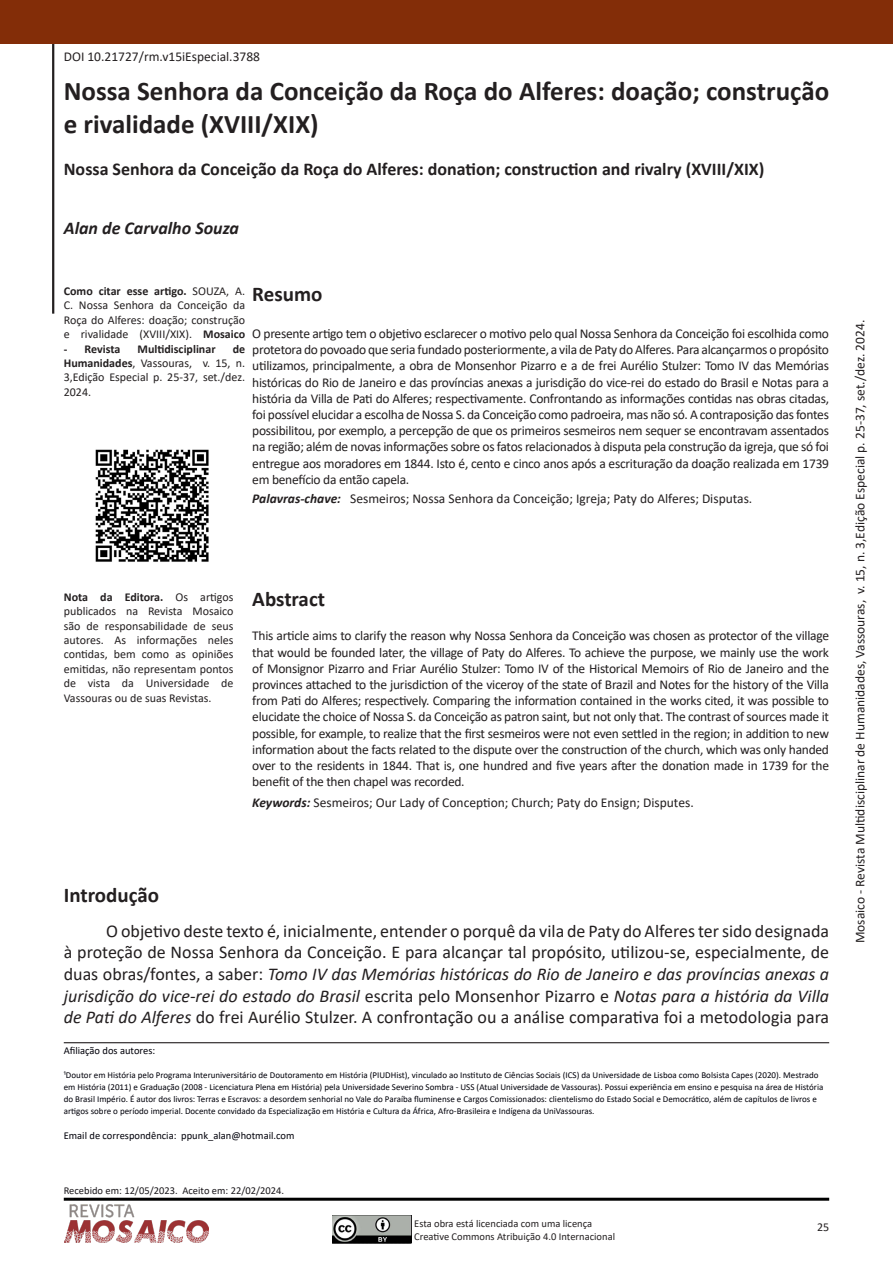
<style>
.page{position:relative;width:893px;height:1263px;background:#fff}
.page>*{position:absolute;margin:0;border:0;box-sizing:border-box;transform-origin:0 0}
.Título_principal__PT{font:700 27px/32.4px "Calibri";color:#231f20}
.RM_Subtítulos{font:700 21px "Calibri";color:#231f20}
.RM_corpo_de_texto{font:18px/21.6px "Calibri";color:#231f20;text-align:justify}
.Título_principal__EN{font:700 18px "Calibri";color:#231f20}
.Autores{font:italic 700 18px "Calibri";color:#231f20}
.resumo_e_abstract{font:13.5px/16.2px "Calibri";color:#231f20;text-align:justify}
.Como_citar_artigo{font:12px/14.4px "Calibri";color:#231f20;text-align:justify}
.Como_citar_artigo-2{font:700 12px "Calibri";color:#231f20}
.Título_principal__PT-2{font:10.5px "Calibri";color:#231f20}
.Histórico_autor{font:10.5px "Calibri";color:#00000a}
.t1{font:10.5px "Calibri";color:#1a171b}
.Histórico_autor-2{font:9px/12px "Calibri";color:#00000a}
.s1{font-weight:700}
.s2{font-weight:700;font-style:italic}
.s3{color:#fff}
.s4{font-style:italic}
</style>
<div class="page">
<hr style="left:64px;top:1198px;width:765px;height:3px;background:#000">
<hr style="left:52px;top:43px;width:2px;height:271px;background:#231f20">
<div style="left:0;top:0;width:893px;height:43px;background:#832d08"></div>
<img style="left:64px;top:1205px;width:145px;height:38px">
<hr style="left:64px;top:1042px;width:765px;height:1px;background:#231f20">
<img style="left:333px;top:1215px;width:79px;height:28px">
<img style="left:95px;top:449px;width:114px;height:113px">
<p class="resumo_e_abstract" style="left:64px;top:48px;width:198px">DOI 10.21727/rm.v15iEspecial.3788</p>
<p class="Título_principal__PT" style="left:64px;top:75px;width:767px">Nossa Senhora da Conceição da Roça do Alferes: doação; construção e rivalidade (XVIII/XIX)</p>
<p class="Título_principal__EN" style="left:64px;top:156px;width:702px">Nossa Senhora da Conceição da Roça do Alferes: donation; construction and rivalry (XVIII/XIX)</p>
<p class="Autores" style="left:64px;top:215px;width:177px">Alan de Carvalho Souza</p>
<p class="Como_citar_artigo" style="left:64px;top:283px;width:183px"><span class="s1">Como citar esse artigo.</span> SOUZA, A.<br>C. Nossa Senhora da Conceição da Roça do Alferes: doação; construção e rivalidade (XVIII/XIX). <span class="s1">Mosaico</span></p>
<p class="Como_citar_artigo-2" style="left:64px;top:340px;width:58px">- Revista</p>
<p class="Como_citar_artigo-2" style="left:138px;top:340px;width:80px">Multidisciplinar</p>
<p class="RM_Subtítulos" style="left:252px;top:280px;width:72px">Resumo</p>
<p class="resumo_e_abstract" style="left:252px;top:325px;width:578px">O presente artigo tem o objetivo esclarecer o motivo pelo qual Nossa Senhora da Conceição foi escolhida como protetora do povoado que seria fundado posteriormente, a vila de Paty do Alferes. Para alcançarmos o propósito utilizamos, principalmente, a obra de Monsenhor Pizarro e a de frei Aurélio Stulzer: Tomo IV das Memórias históricas do Rio de Janeiro e das províncias anexas a jurisdição do vice-rei do estado do Brasil e Notas para a história da Villa de Pati do Alferes; respectivamente. Confrontando as informações contidas nas obras citadas, foi possível elucidar a escolha de Nossa S. da Conceição como padroeira, mas não só. A contraposição das fontes possibilitou, por exemplo, a percepção de que os primeiros sesmeiros nem sequer se encontravam assentados na região; além de novas informações sobre os fatos relacionados à disputa pela construção da igreja, que só foi entregue aos moradores em 1844. Isto é, cento e cinco anos após a escrituração da doação realizada em 1739 em benefício da então capela.</p>
<p class="resumo_e_abstract" style="left:252px;top:490px;width:502px"><span class="s2">Palavras-chave:</span> Sesmeiros; Nossa Senhora da Conceição; Igreja; Paty do Alferes; Disputas.</p>
<p class="Como_citar_artigo" style="left:64px;top:341px;width:183px;text-indent:169px"><span class="s1">de Humanidades</span>, Vassouras, v. 15, n.<br>3,Edição Especial p. 25-37, set./dez.<br><span class="s3">2024.</span></p>
<p class="Como_citar_artigo" style="left:64px;top:589px;width:171px"><span class="s1">Nota da Editora.</span> Os artigos publicados na Revista Mosaico são de responsabilidade de seus autores. As informações neles contidas, bem como as opiniões emitidas, não representam pontos de vista da Universidade de Vassouras ou de suas Revistas.</p>
<p class="RM_Subtítulos" style="left:252px;top:584px;width:74px">Abstract</p>
<p class="resumo_e_abstract" style="left:252px;top:627px;width:578px">This article aims to clarify the reason why Nossa Senhora da Conceição was chosen as protector of the village that would be founded later, the village of Paty do Alferes. To achieve the purpose, we mainly use the work of Monsignor Pizarro and Friar Aurélio Stulzer: Tomo IV of the Historical Memoirs of Rio de Janeiro and the provinces attached to the jurisdiction of the viceroy of the state of Brazil and Notes for the history of the Villa from Pati do Alferes; respectively. Comparing the information contained in the works cited, it was possible to elucidate the choice of Nossa S. da Conceição as patron saint, but not only that. The contrast of sources made it possible, for example, to realize that the first sesmeiros were not even settled in the region; in addition to new information about the facts related to the dispute over the construction of the church, which was only handed over to the residents in 1844. That is, one hundred and five years after the donation made in 1739 for the benefit of the then chapel was recorded.</p>
<p class="resumo_e_abstract" style="left:252px;top:794px;width:443px"><span class="s2">Keywords:</span> Sesmeiros; Our Lady of Conception; Church; Paty do Ensign; Disputes.</p>
<p class="RM_Subtítulos" style="left:64px;top:880px;width:97px">Introdução</p>
<p class="RM_corpo_de_texto" style="left:64px;top:919px;width:767px;text-indent:43px">O objetivo deste texto é, inicialmente, entender o porquê da vila de Paty do Alferes ter sido designada à proteção de Nossa Senhora da Conceição. E para alcançar tal propósito, utilizou-se, especialmente, de duas obras/fontes, a saber: <span class="s4">Tomo IV das Memórias históricas do Rio de Janeiro e das províncias anexas a jurisdição do vice-rei do estado do Brasil</span> escrita pelo Monsenhor Pizarro e <span class="s4">Notas para a história da Villa de Pati do Alferes</span> do frei Aurélio Stulzer. A confrontação ou a análise comparativa foi a metodologia para</p>
<p class="Histórico_autor" style="left:64px;top:1043px;width:93px">Afiliação dos autores:</p>
<p class="Histórico_autor-2" style="left:64px;top:1069px;width:761px">¹Doutor em História pelo Programa Interuniversitário de Doutoramento em História (PIUDHist), vinculado ao Instituto de Ciências Sociais (ICS) da Universidade de Lisboa como Bolsista Capes (2020). Mestrado em História (2011) e Graduação (2008 - Licenciatura Plena em História) pela Universidade Severino Sombra - USS (Atual Universidade de Vassouras). Possui experiência em ensino e pesquisa na área de História do Brasil Império. É autor dos livros: Terras e Escravos: a desordem senhorial no Vale do Paraíba fluminense e Cargos Comissionados: clientelismo do Estado Social e Democrático, além de capítulos de livros e artigos sobre o período imperial. Docente convidado da Especialização em História e Cultura da África, Afro-Brasileira e Indígena da UniVassouras.</p>
<p class="Histórico_autor" style="left:64px;top:1128px;width:232px">Email de correspondência: ppunk_alan@hotmail.com</p>
<p class="t1" style="left:64px;top:1183px;width:222px">Recebido em: 12/05/2023. Aceito em: 22/02/2024.</p>
<p class="Título_principal__PT-2" style="left:414px;top:1216px;width:179px">Esta obra está licenciada com uma licença</p>
<p class="Título_principal__PT-2" style="left:414px;top:1229px;width:202px">Creative Commons Atribuição 4.0 Internacional</p>
<p class="Como_citar_artigo" style="left:817px;top:1219px;width:14px">25</p>
<p class="resumo_e_abstract" style="left:852px;top:943px;width:625px;rotate:-90deg">Mosaico - Revista Multidisciplinar de Humanidades, Vassouras, v. 15, n. 3,Edição Especial p. 25-37, set./dez. <span class="s3">2024.</span></p>
</div>
